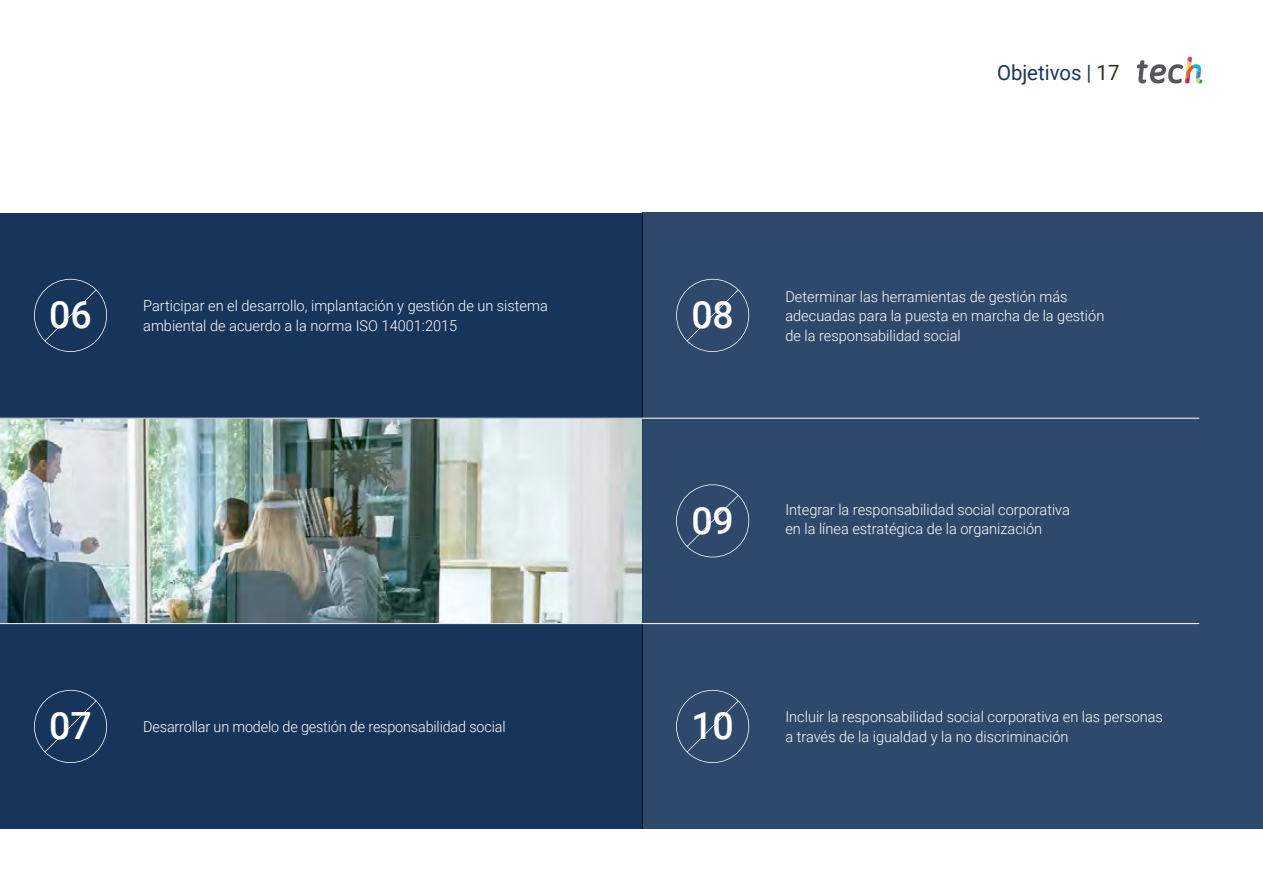
<style>
.page{position:relative;width:1263px;height:893px;background:#fff}
.page>*{position:absolute;margin:0;border:0;box-sizing:border-box;transform-origin:0 0}
.t1{font:500 37.5px "Roboto";color:#fff}
.t2{font:21px "Roboto";color:#1a355c}
.t3{font:300 15px/19.5px "Roboto";color:#fff}
.t4{font:300 15px "Roboto";color:#fff;scale:.96 1}
.s1{color:#312e20}
</style>
<div class="page">
<img style="left:0;top:419px;width:642px;height:204px">
<div style="left:0;top:623px;width:642px;height:206px;background:#17355b"></div>
<div style="left:0;top:213px;width:642px;height:205px;background:#17355b"></div>
<div style="left:642px;top:213px;width:621px;height:616px;background:#2e496b"></div>
<svg style="left:34px;top:279px;width:73px;height:73px"></svg>
<svg style="left:34px;top:690px;width:73px;height:73px"></svg>
<svg style="left:676px;top:279px;width:73px;height:73px"></svg>
<hr style="left:0;top:418px;width:1199px;height:1px;background:#fff">
<hr style="left:0;top:623px;width:1199px;height:1px;background:#fff">
<svg style="left:1137px;top:57px;width:65px;height:27px"></svg>
<svg style="left:676px;top:484px;width:73px;height:73px"></svg>
<svg style="left:676px;top:690px;width:73px;height:73px"></svg>
<h2 class="t2" style="left:997px;top:57px;width:124px">Objetivos | <span class="s1">17</span></h2>
<h1 class="t1" style="left:49px;top:288px;width:44px">06</h1>
<p class="t3" style="left:143px;top:296px;width:406px">Participar en el desarrollo, implantación y gestión de un sistema ambiental de acuerdo a la norma ISO 14001:2015</p>
<p class="t3" style="left:785px;top:286px;width:320px">Determinar las herramientas de gestión más adecuadas para la puesta en marcha de la gestión de la responsabilidad social</p>
<h1 class="t1" style="left:691px;top:288px;width:44px">08</h1>
<h1 class="t1" style="left:691px;top:494px;width:44px">09</h1>
<p class="t3" style="left:785px;top:499px;width:286px">Integrar la responsabilidad social corporativa</p>
<p class="t3" style="left:785px;top:519px;width:258px">en la línea estratégica de la organización</p>
<h1 class="t1" style="left:49px;top:699px;width:44px">07</h1>
<p class="t4" style="left:143px;top:716px;width:379px">Desarrollar un modelo de gestión de responsabilidad social</p>
<h1 class="t1" style="left:691px;top:699px;width:44px">10</h1>
<p class="t3" style="left:785px;top:707px;width:379px">Incluir la responsabilidad social corporativa en las personas</p>
<p class="t3" style="left:785px;top:726px;width:285px">a través de la igualdad y la no discriminación</p>
</div>
